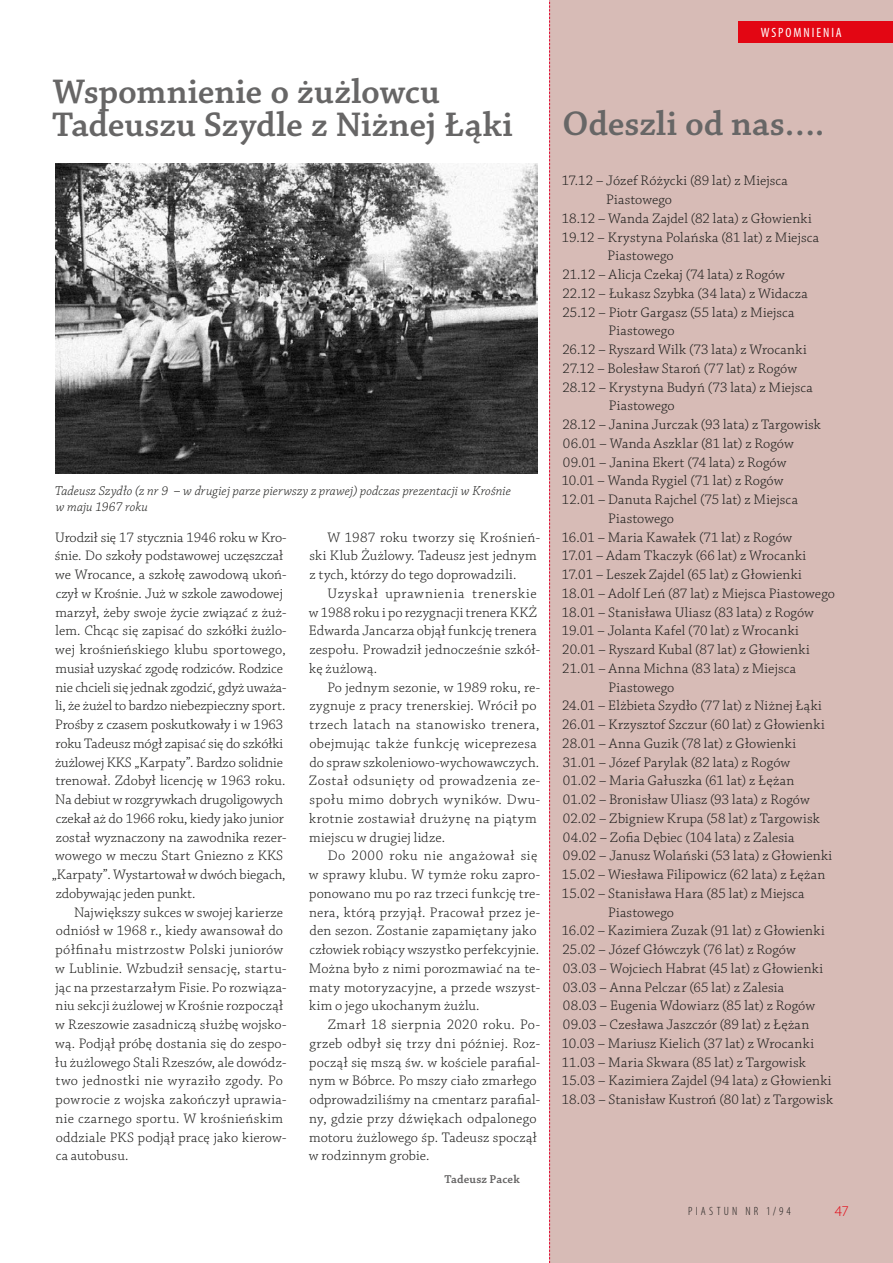
<style>
.page{position:relative;width:893px;height:1263px;background:#fff}
.page>*{position:absolute;margin:0;border:0;box-sizing:border-box;transform-origin:0 0}
.t1{font:600 36px/33px "Chaparral Pro";letter-spacing:.005em;color:#676666}
.t2{font:300 15px "Myriad Pro";color:#e30613}
.t3{font:300 14.55px/18.8px "Chaparral Pro";letter-spacing:.01em;color:#1d1d1b}
.t4{font:italic 300 13.5px/16.5px "Chaparral Pro";letter-spacing:.01em;color:#1d1d1b}
.t5{font:condensed 13.5px "Myriad Pro";color:#fff}
.t6{font:300 condensed 12px "Myriad Pro";letter-spacing:.27em;color:#1d1d1b}
.t7{font:600 12px "Chaparral Pro";color:#626161}
</style>
<div class="page">
<div style="left:550px;top:0;width:343px;height:1263px;background:#d7bbb6"></div>
<svg style="left:549px;top:0;width:1px;height:1263px"></svg>
<img style="left:55px;top:163px;width:482px;height:310px">
<div style="left:738px;top:21px;width:155px;height:22px;background:#e30613"></div>
<h1 class="t1" style="left:52px;top:76px;width:462px">Wspomnienie o żużlowcu<br>Tadeuszu Szydle z Niżnej Łąki</h1>
<p class="t4" style="left:55px;top:483px;width:458px">Tadeusz Szydło (z nr 9 – w drugiej parze pierwszy z prawej) podczas prezentacji w Krośnie w maju 1967 roku</p>
<p class="t3" style="left:52px;top:528px;width:236px">Urodził się 17 stycznia 1946 roku w Kro&shy;śnie. Do szkoły podstawowej uczęszczał we Wrocance, a szkołę zawodową ukoń&shy;czył w Krośnie. Już w szkole zawodowej marzył, żeby swoje życie związać z żuż&shy;lem. Chcąc się zapisać do szkółki żużlo&shy;wej krośnieńskiego klubu sportowego, musiał uzyskać zgodę rodziców. Rodzice nie chcieli się jednak zgodzić, gdyż uważa&shy;li, że żużel to bardzo niebezpieczny sport.<br>Prośby z czasem poskutkowały i w 1963 roku Tadeusz mógł zapisać się do szkółki żużlowej KKS „Karpaty”. Bardzo solidnie trenował. Zdobył licencję w 1963 roku.<br>Na debiut w rozgrywkach drugoligowych czekał aż do 1966 roku, kiedy jako junior został wyznaczony na zawodnika rezer&shy;wowego w meczu Start Gniezno z KKS „Karpaty”. Wystartował w dwóch biegach, zdobywając jeden punkt.</p>
<p class="t3" style="left:55px;top:903px;width:233px;text-indent:19px">Największy sukces w swojej karierze odniósł w 1968 r., kiedy awansował do półfinału mistrzostw Polski juniorów w Lublinie. Wzbudził sensację, startu&shy;jąc na przestarzałym Fisie. Po rozwiąza&shy;niu sekcji żużlowej w Krośnie rozpoczął w Rzeszowie zasadniczą służbę wojsko&shy;wą. Podjął próbę dostania się do zespo&shy;łu żużlowego Stali Rzeszów, ale dowódz&shy;two jednostki nie wyraziło zgody. Po powrocie z wojska zakończył uprawia&shy;nie czarnego sportu. W krośnieńskim oddziale PKS podjął pracę jako kierow&shy;ca autobusu.</p>
<p class="t3" style="left:309px;top:528px;width:232px;text-indent:18px">W 1987 roku tworzy się Krośnień&shy;ski Klub Żużlowy. Tadeusz jest jednym z tych, którzy do tego doprowadzili.</p>
<p class="t3" style="left:309px;top:584px;width:233px;text-indent:19px">Uzyskał uprawnienia trenerskie w 1988 roku i po rezygnacji trenera KKŻ<br>Edwarda Jancarza objął funkcję trenera zespołu. Prowadził jednocześnie szkół&shy;kę żużlową.</p>
<p class="t3" style="left:309px;top:678px;width:233px;text-indent:19px">Po jednym sezonie, w 1989 roku, re&shy;zygnuje z pracy trenerskiej. Wrócił po trzech latach na stanowisko trenera, obejmując także funkcję wiceprezesa do spraw szkoleniowo-wychowawczych.<br>Został odsunięty od prowadzenia ze&shy;społu mimo dobrych wyników. Dwu&shy;krotnie zostawiał drużynę na piątym miejscu w drugiej lidze.</p>
<p class="t3" style="left:309px;top:847px;width:233px;text-indent:19px">Do 2000 roku nie angażował się w sprawy klubu. W tymże roku zapro&shy;ponowano mu po raz trzeci funkcję tre&shy;nera, którą przyjął. Pracował przez je&shy;den sezon. Zostanie zapamiętany jako człowiek robiący wszystko perfekcyjnie.<br>Można było z nimi porozmawiać na te&shy;maty motoryzacyjne, a przede wszyst&shy;kim o jego ukochanym żużlu.</p>
<p class="t3" style="left:309px;top:1016px;width:233px;text-indent:19px">Zmarł 18 sierpnia 2020 roku. Po&shy;grzeb odbył się trzy dni później. Roz&shy;począł się mszą św. w kościele parafial&shy;nym w Bóbrce. Po mszy ciało zmarłego odprowadziliśmy na cmentarz parafial&shy;ny, gdzie przy dźwiękach odpalonego motoru żużlowego śp. Tadeusz spoczął w rodzinnym grobie.</p>
<p class="t7" style="left:444px;top:1172px;width:77px">Tadeusz Pacek</p>
<p class="t5" style="left:761px;top:24px;width:9px">WSPOMNIENIA</p>
<h1 class="t1" style="left:563px;top:108px;width:263px">Odeszli od nas….</h1>
<p class="t3" style="left:562px;top:172px;width:228px">17.12 – Józef Różycki (89 lat) z Miejsca</p>
<p class="t3" style="left:606px;top:191px;width:68px">Piastowego</p>
<p class="t3" style="left:562px;top:209px;width:251px">18.12 – Wanda Zajdel (82 lata) z Głowienki</p>
<p class="t3" style="left:562px;top:228px;width:259px">19.12 – Krystyna Polańska (81 lat) z Miejsca</p>
<p class="t3" style="left:608px;top:247px;width:68px">Piastowego</p>
<p class="t3" style="left:562px;top:266px;width:224px">21.12 – Alicja Czekaj (74 lata) z Rogów</p>
<p class="t3" style="left:562px;top:284px;width:247px">22.12 – Łukasz Szybka (34 lata) z Widacza</p>
<p class="t3" style="left:562px;top:303px;width:234px">25.12 – Piotr Gargasz (55 lata) z Miejsca</p>
<p class="t3" style="left:608px;top:322px;width:68px">Piastowego</p>
<p class="t3" style="left:562px;top:341px;width:246px">26.12 – Ryszard Wilk (73 lata) z Wrocanki</p>
<p class="t3" style="left:562px;top:359px;width:236px">27.12 – Bolesław Staroń (77 lat) z Rogów</p>
<p class="t3" style="left:562px;top:378px;width:252px">28.12 – Krystyna Budyń (73 lata) z Miejsca</p>
<p class="t3" style="left:609px;top:397px;width:68px">Piastowego</p>
<p class="t3" style="left:562px;top:416px;width:260px">28.12 – Janina Jurczak (93 lata) z Targowisk</p>
<p class="t3" style="left:563px;top:434px;width:232px">06.01 – Wanda Aszklar (81 lat) z Rogów</p>
<p class="t3" style="left:563px;top:453px;width:225px">09.01 – Janina Ekert (74 lata) z Rogów</p>
<p class="t3" style="left:562px;top:472px;width:223px">10.01 – Wanda Rygiel (71 lat) z Rogów</p>
<p class="t3" style="left:562px;top:491px;width:238px">12.01 – Danuta Rajchel (75 lat) z Miejsca</p>
<p class="t3" style="left:608px;top:509px;width:68px">Piastowego</p>
<p class="t3" style="left:562px;top:528px;width:232px">16.01 – Maria Kawałek (71 lat) z Rogów</p>
<p class="t3" style="left:562px;top:547px;width:246px">17.01 – Adam Tkaczyk (66 lat) z Wrocanki</p>
<p class="t3" style="left:562px;top:566px;width:242px">17.01 – Leszek Zajdel (65 lat) z Głowienki</p>
<p class="t3" style="left:562px;top:584px;width:275px">18.01 – Adolf Leń (87 lat) z Miejsca Piastowego</p>
<p class="t3" style="left:562px;top:603px;width:254px">18.01 – Stanisława Uliasz (83 lata) z Rogów</p>
<p class="t3" style="left:562px;top:622px;width:239px">19.01 – Jolanta Kafel (70 lat) z Wrocanki</p>
<p class="t3" style="left:562px;top:641px;width:249px">20.01 – Ryszard Kubal (87 lat) z Głowienki</p>
<p class="t3" style="left:562px;top:659px;width:235px">21.01 – Anna Michna (83 lata) z Miejsca</p>
<p class="t3" style="left:608px;top:678px;width:68px">Piastowego</p>
<p class="t3" style="left:562px;top:697px;width:261px">24.01 – Elżbieta Szydło (77 lat) z Niżnej Łąki</p>
<p class="t3" style="left:562px;top:716px;width:264px">26.01 – Krzysztof Szczur (60 lat) z Głowienki</p>
<p class="t3" style="left:562px;top:734px;width:235px">28.01 – Anna Guzik (78 lat) z Głowienki</p>
<p class="t3" style="left:563px;top:753px;width:229px">31.01 – Józef Parylak (82 lata) z Rogów</p>
<p class="t3" style="left:563px;top:772px;width:233px">01.02 – Maria Gałuszka (61 lat) z Łężan</p>
<p class="t3" style="left:563px;top:791px;width:248px">01.02 – Bronisław Uliasz (93 lata) z Rogów</p>
<p class="t3" style="left:563px;top:809px;width:258px">02.02 – Zbigniew Krupa (58 lat) z Targowisk</p>
<p class="t3" style="left:563px;top:828px;width:233px">04.02 – Zofia Dębiec (104 lata) z Zalesia</p>
<p class="t3" style="left:563px;top:847px;width:271px">09.02 – Janusz Wolański (53 lata) z Głowienki</p>
<p class="t3" style="left:562px;top:866px;width:265px">15.02 – Wiesława Filipowicz (62 lata) z Łężan</p>
<p class="t3" style="left:562px;top:885px;width:244px">15.02 – Stanisława Hara (85 lat) z Miejsca</p>
<p class="t3" style="left:608px;top:903px;width:68px">Piastowego</p>
<p class="t3" style="left:562px;top:922px;width:264px">16.02 – Kazimiera Zuzak (91 lat) z Głowienki</p>
<p class="t3" style="left:562px;top:941px;width:235px">25.02 – Józef Główczyk (76 lat) z Rogów</p>
<p class="t3" style="left:563px;top:959px;width:262px">03.03 – Wojciech Habrat (45 lat) z Głowienki</p>
<p class="t3" style="left:563px;top:978px;width:223px">03.03 – Anna Pelczar (65 lat) z Zalesia</p>
<p class="t3" style="left:563px;top:997px;width:254px">08.03 – Eugenia Wdowiarz (85 lat) z Rogów</p>
<p class="t3" style="left:563px;top:1016px;width:248px">09.03 – Czesława Jaszczór (89 lat) z Łężan</p>
<p class="t3" style="left:562px;top:1034px;width:254px">10.03 – Mariusz Kielich (37 lat) z Wrocanki</p>
<p class="t3" style="left:562px;top:1053px;width:245px">11.03 – Maria Skwara (85 lat) z Targowisk</p>
<p class="t3" style="left:562px;top:1072px;width:271px">15.03 – Kazimiera Zajdel (94 lata) z Głowienki</p>
<p class="t3" style="left:562px;top:1091px;width:273px">18.03 – Stanisław Kustroń (80 lat) z Targowisk</p>
<p class="t6" style="left:688px;top:1204px;width:104px">PIASTUN NR 1/94</p>
<p class="t2" style="left:835px;top:1203px;width:15px">47</p>
</div>
